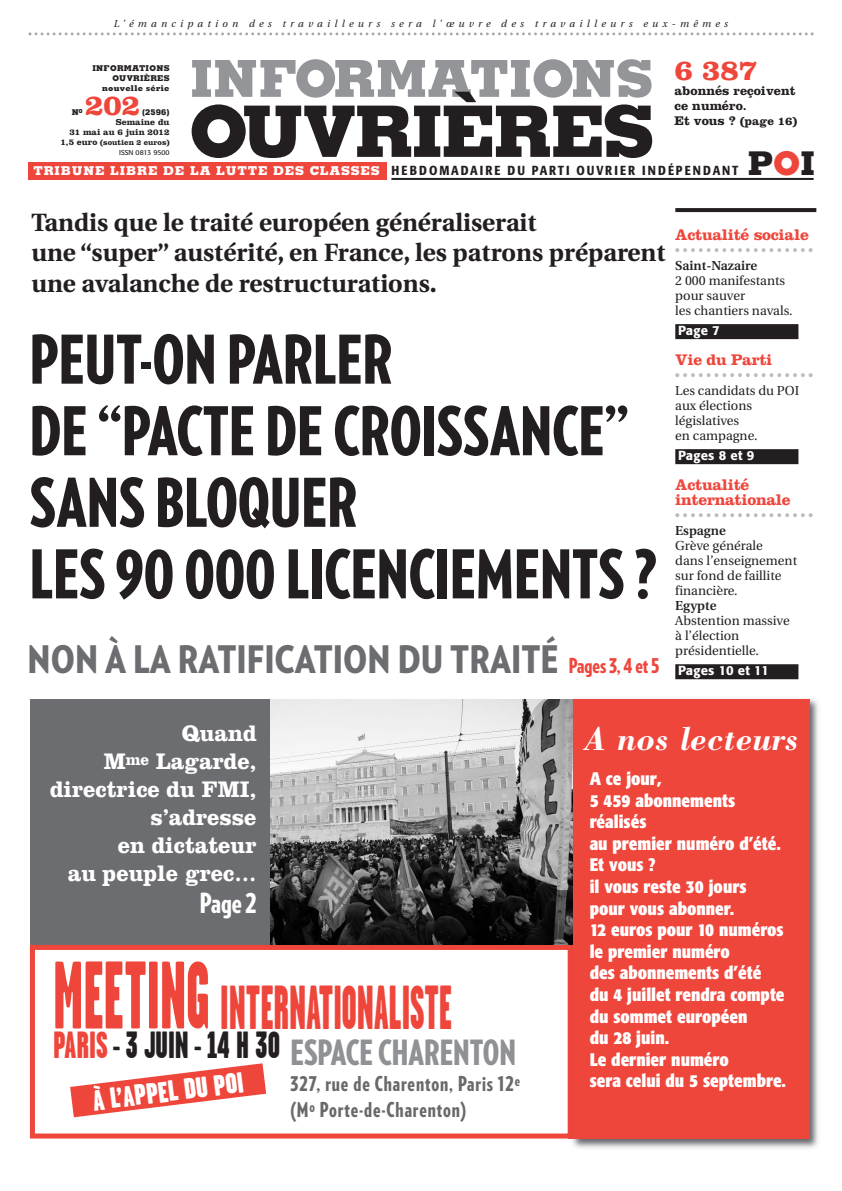
<style>
.page{position:relative;width:842px;height:1191px;background:#fff}
.page>*{position:absolute;margin:0;border:0;box-sizing:border-box;transform-origin:0 0}
.t1{font:800 71px "Memphis";letter-spacing:-.035em;color:#231f20}
.t2{font:900 66.9px/71.5px "Guggenheim Compressed";color:#231f20}
.t3{font:900 62.1px "Garage Gothic";color:#ef463c;scale:.6 1}
.t4{font:800 51px "Memphis";color:#939598}
.t5{font:900 37.9px "Guggenheim Condensed";color:#6c6d70}
.t6{font:900 37.9px "Garage Gothic";color:#231f20;scale:.8 1}
.t7{font:900 34.7px "Guggenheim Compressed";color:#8f9194}
.t8{font:italic 700 34.3px "Bodoni";color:#fff}
.t9{font:800 32.7px "Memphis";color:#231f20}
.t10{font:700 30px "Clarendon";color:#ef463c}
.t11{font:900 29.1px "Garage Gothic";color:#fff}
.t12{font:900 27.6px "Guggenheim Compressed";color:#fff}
.t13{font:700 24.9px/30.7px "Utopia";color:#231f20}
.t14{font:700 23.4px/28.1px "Clarendon";color:#fff;text-align:right;scale:.95 1}
.t15{font:900 20.6px "Guggenheim Compressed";color:#ef463c}
.t16{font:900 20.5px/26px "Guggenheim Compressed";letter-spacing:.045em;color:#69696c}
.t17{font:700 condensed 18px/21.6px "Formata";color:#fff}
.t18{font:700 16px/15px "Clarendon";letter-spacing:-.02em;color:#ef463c}
.t19{font:13px/15px "Utopia";color:#231f20}
.t20{font:500 condensed 13px "Formata";letter-spacing:.15em;color:#231f20}
.t21{font:600 13px "Utopia";color:#231f20}
.t22{font:700 13px/15px "Clarendon";color:#231f20}
.t23{font:500 13px "Formata";letter-spacing:.015em;color:#fff}
.t24{font:700 12px "Clarendon";color:#231f20}
.t25{font:italic 10px "Utopia";letter-spacing:.425em;color:#231f20}
.t26{font:700 9px/10px "Clarendon";color:#231f20;text-align:right}
.t27{font:800 8px/10px "Memphis";letter-spacing:.035em;color:#231f20;text-align:right}
.t28{font:700 8px "Clarendon";color:#231f20}
.t29{font:7px "Formata";color:#231f20}
.s1{font-size:13px}
.s2{font-size:9px}
.s3{font-family:"Memphis";font-weight:800;font-stretch:normal;font-size:12.2px;color:#fff}
.s4{color:#ef463c}
.s5{font-size:95.7px}
</style>
<div class="page">
<div style="left:30px;top:699px;width:241px;height:246px;background:#6c6d70"></div>
<div style="left:30px;top:945px;width:543px;height:193px;border:5px solid #ef463c"></div>
<svg style="left:29px;top:32px;width:785px;height:3px"></svg>
<div style="left:29px;top:162px;width:358px;height:18px;background:#ef463c"></div>
<hr style="left:391px;top:178px;width:423px;height:2px;background:#231f20">
<svg style="left:70px;top:1063px;width:196px;height:54px"></svg>
<svg style="left:675px;top:248px;width:138px;height:4px"></svg>
<div style="left:675px;top:324px;width:123px;height:15px;background:#231f20"></div>
<svg style="left:675px;top:373px;width:138px;height:4px"></svg>
<div style="left:675px;top:449px;width:123px;height:15px;background:#231f20"></div>
<svg style="left:675px;top:513px;width:138px;height:4px"></svg>
<div style="left:675px;top:664px;width:123px;height:15px;background:#231f20"></div>
<svg style="left:675px;top:208px;width:141px;height:4px"></svg>
<img style="left:568px;top:698px;width:250px;height:450px">
<img style="left:568px;top:945px;width:5px;height:193px">
<div style="left:573px;top:699px;width:236px;height:439px;background:#ef463c"></div>
<img style="left:271px;top:699px;width:302px;height:245px">
<p class="t25" style="left:114px;top:20px;width:616px">L’émancipation des travailleurs sera l’œuvre des travailleurs eux-mêmes</p>
<h3 class="t4" style="left:190px;top:60px;width:464px">INFORMATIONS</h3>
<h3 class="t10" style="left:675px;top:52px;width:84px">6 387</h3>
<p class="t22" style="left:675px;top:83px;width:123px">abonnés reçoivent ce numéro.</p>
<p class="t24" style="left:675px;top:114px;width:124px"><span class="s1">Et vous ?</span> (page 16)</p>
<p class="t27" style="left:92px;top:64px;width:79px">INFORMATIONS<br>OUVRIÈRES nouvelle série</p>
<h1 class="t1" style="left:189px;top:106px;width:466px">OUVRIÈRES</h1>
<h3 class="t10" style="left:85px;top:87px;width:56px">202</h3>
<p class="t27" style="left:142px;top:108px;width:29px">(2596)</p>
<p class="t26" style="left:69px;top:117px;width:102px">Semaine du<br>31 mai au 6 juin 2012</p>
<p class="t28" style="left:60px;top:138px;width:111px"><span class="s2">1,5 euro</span> (soutien 2 euros)</p>
<p class="t29" style="left:119px;top:150px;width:52px">ISSN 0813 9500</p>
<p class="t20" style="left:33px;top:166px;width:706px"><span class="s3">TRIBUNE LIBRE DE LA LUTTE DES CLASSES</span> HEBDOMADAIRE DU PARTI OUVRIER INDÉPENDANT</p>
<p class="t27" style="left:72px;top:108px;width:12px">N<sup>0</sup></p>
<h3 class="t9" style="left:748px;top:152px;width:69px">P<span class="s4">O</span>I</h3>
<h3 class="t13" style="left:31px;top:209px;width:636px">Tandis que le traité européen généraliserait<br>une “super” austérité, en France, les patrons préparent une avalanche de restructurations.</h3>
<h2 class="t2" style="left:30px;top:325px;width:629px">PEUT-ON PARLER<br>DE “PACTE DE CROISSANCE”<br>SANS BLOQUER<br>LES 90 000 LICENCIEMENTS ?</h2>
<h3 class="t5" style="left:28px;top:637px;width:533px">NON À LA RATIFICATION DU TRAITÉ</h3>
<p class="t15" style="left:569px;top:654px;width:92px">Pages 3, 4 et 5</p>
<p class="t18" style="left:675px;top:227px;width:135px">Actualité sociale</p>
<p class="t21" style="left:675px;top:260px;width:83px">Saint-Nazaire</p>
<p class="t19" style="left:675px;top:274px;width:119px">2 000 manifestants pour sauver<br>les chantiers navals.</p>
<p class="t23" style="left:678px;top:325px;width:43px">Page 7</p>
<p class="t18" style="left:675px;top:352px;width:99px">Vie du Parti</p>
<p class="t19" style="left:675px;top:384px;width:125px">Les candidats du POI aux élections législatives<br>en campagne.</p>
<p class="t23" style="left:678px;top:450px;width:78px">Pages 8 et 9</p>
<p class="t18" style="left:675px;top:477px;width:117px">Actualité internationale</p>
<p class="t21" style="left:675px;top:525px;width:52px">Espagne</p>
<p class="t19" style="left:675px;top:539px;width:123px">Grève générale<br>dans l’enseignement sur fond de faillite financière.</p>
<p class="t21" style="left:675px;top:600px;width:43px">Egypte</p>
<p class="t19" style="left:675px;top:614px;width:116px">Abstention massive à l’élection présidentielle.</p>
<p class="t23" style="left:678px;top:665px;width:92px">Pages 10 et 11</p>
<p class="t14" style="left:50px;top:719px;width:219px">Quand<br>M<sup>me</sup> Lagarde, directrice du FMI, s’adresse<br>en dictateur<br>au peuple grec…</p>
<h3 class="t12" style="left:200px;top:887px;width:58px">Page 2</h3>
<h3 class="t3" style="left:53px;top:970px;width:666px"><span class="s5">MEETING</span> INTERNATIONALISTE</h3>
<h3 class="t6" style="left:53px;top:1022px;width:285px"><span class="s4">PARIS</span> - 3 JUIN - 14 H 30</h3>
<h3 class="t7" style="left:291px;top:1032px;width:227px">ESPACE CHARENTON</h3>
<p class="t16" style="left:291px;top:1070px;width:231px">327, rue de Charenton, Paris 12<sup>e </sup>(M<sup>o</sup> Porte-de-Charenton)</p>
<h3 class="t11" style="left:91px;top:1083px;width:153px;rotate:-7deg">À L’APPEL DU POI</h3>
<h3 class="t8" style="left:585px;top:718px;width:215px">A nos lecteurs</h3>
<p class="t17" style="left:590px;top:769px;width:198px">A ce jour,<br>5 459 abonnements réalisés<br>au premier numéro d’été.<br>Et vous ?<br>il vous reste 30 jours pour vous abonner.<br>12 euros pour 10 numéros le premier numéro<br>des abonnements d’été<br>du 4 juillet rendra compte du sommet européen<br>du 28 juin.<br>Le dernier numéro<br>sera celui du 5 septembre.</p>
</div>
